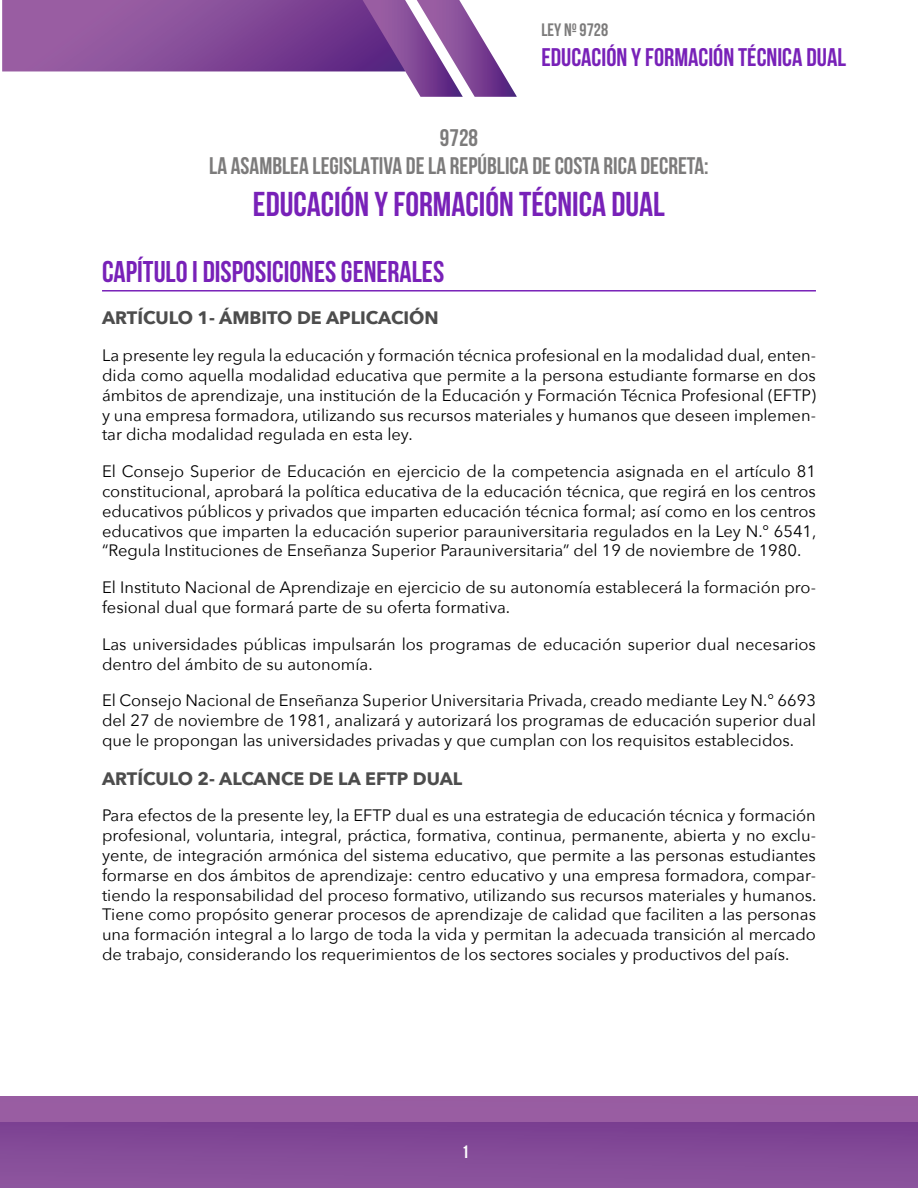
<style>
.page{position:relative;width:918px;height:1188px;background:#fff}
.page>*{position:absolute;margin:0;border:0;box-sizing:border-box;transform-origin:0 0}
.Titulo{font:700 34.5px "Bebas Neue";color:#7821b8}
.tituloCapítulos{font:700 30px "Bebas Neue";color:#7821b8}
.t1{font:700 25.5px "Bebas Neue";color:#7821b8}
.tituloMEdio{font:700 24px/28.8px "Bebas Neue";color:#7c7b7b;text-align:center}
.articulos{font:700 18px "Avenir Next";color:#4d4d4d}
.t2{font:700 18px "Bebas Neue";color:#7c7b7b}
.t3{font:700 18px "Bebas Neue";color:#fff}
.textBase{font:16.5px/19.8px "Avenir Next";color:#000;text-align:justify}
</style>
<div class="page">
<div style="left:0;top:1097px;width:918px;height:91px;background:#995da2"></div>
<div style="left:0;top:1122px;width:918px;height:66px;background:#844c98"></div>
<svg style="left:2px;top:0;width:515px;height:97px"></svg>
<hr style="left:102px;top:290px;width:714px;height:2px;background:#7821b8">
<p class="t2" style="left:541px;top:20px;width:68px">LEY Nº 9728</p>
<h3 class="t1" style="left:541px;top:44px;width:306px">EDUCACIÓN Y FORMACIÓN TÉCNICA DUAL</h3>
<p class="tituloMEdio" style="left:209px;top:123px;width:501px">9728<br>LA ASAMBLEA LEGISLATIVA DE LA REPÚBLICA DE COSTA RICA DECRETA:</p>
<p class="Titulo" style="left:253px;top:185px;width:414px">EDUCACIÓN Y FORMACIÓN TÉCNICA DUAL</p>
<p class="tituloCapítulos" style="left:102px;top:255px;width:344px">CAPÍTULO I DISPOSICIONES GENERALES</p>
<p class="articulos" style="left:102px;top:302px;width:338px">ARTÍCULO 1- ÁMBITO DE APLICACIÓN</p>
<p class="textBase" style="left:102px;top:345px;width:715px">La presente ley regula la educación y formación técnica profesional en la modalidad dual, enten&shy;dida como aquella modalidad educativa que permite a la persona estudiante formarse en dos ámbitos de aprendizaje, una institución de la Educación y Formación Técnica Profesional (EFTP) y una empresa formadora, utilizando sus recursos materiales y humanos que deseen implemen&shy;tar dicha modalidad regulada en esta ley.</p>
<p class="textBase" style="left:102px;top:461px;width:716px">El Consejo Superior de Educación en ejercicio de la competencia asignada en el artículo 81 constitucional, aprobará la política educativa de la educación técnica, que regirá en los centros educativos públicos y privados que imparten educación técnica formal; así como en los centros educativos que imparten la educación superior parauniversitaria regulados en la Ley N.° 6541, “Regula Instituciones de Enseñanza Superior Parauniversitaria” del 19 de noviembre de 1980.</p>
<p class="textBase" style="left:102px;top:577px;width:715px">El Instituto Nacional de Aprendizaje en ejercicio de su autonomía establecerá la formación pro&shy;fesional dual que formará parte de su oferta formativa.</p>
<p class="textBase" style="left:102px;top:633px;width:715px">Las universidades públicas impulsarán los programas de educación superior dual necesarios dentro del ámbito de su autonomía.</p>
<p class="textBase" style="left:102px;top:690px;width:715px">El Consejo Nacional de Enseñanza Superior Universitaria Privada, creado mediante Ley N.° 6693 del 27 de noviembre de 1981, analizará y autorizará los programas de educación superior dual que le propongan las universidades privadas y que cumplan con los requisitos establecidos.</p>
<p class="articulos" style="left:102px;top:763px;width:362px">ARTÍCULO 2- ALCANCE DE LA EFTP DUAL</p>
<p class="textBase" style="left:102px;top:805px;width:716px">Para efectos de la presente ley, la EFTP dual es una estrategia de educación técnica y formación profesional, voluntaria, integral, práctica, formativa, continua, permanente, abierta y no exclu&shy;yente, de integración armónica del sistema educativo, que permite a las personas estudiantes formarse en dos ámbitos de aprendizaje: centro educativo y una empresa formadora, compar&shy;tiendo la responsabilidad del proceso formativo, utilizando sus recursos materiales y humanos.<br>Tiene como propósito generar procesos de aprendizaje de calidad que faciliten a las personas una formación integral a lo largo de toda la vida y permitan la adecuada transición al mercado de trabajo, considerando los requerimientos de los sectores sociales y productivos del país.</p>
<p class="t3" style="left:462px;top:1141px;width:9px">1</p>
</div>
